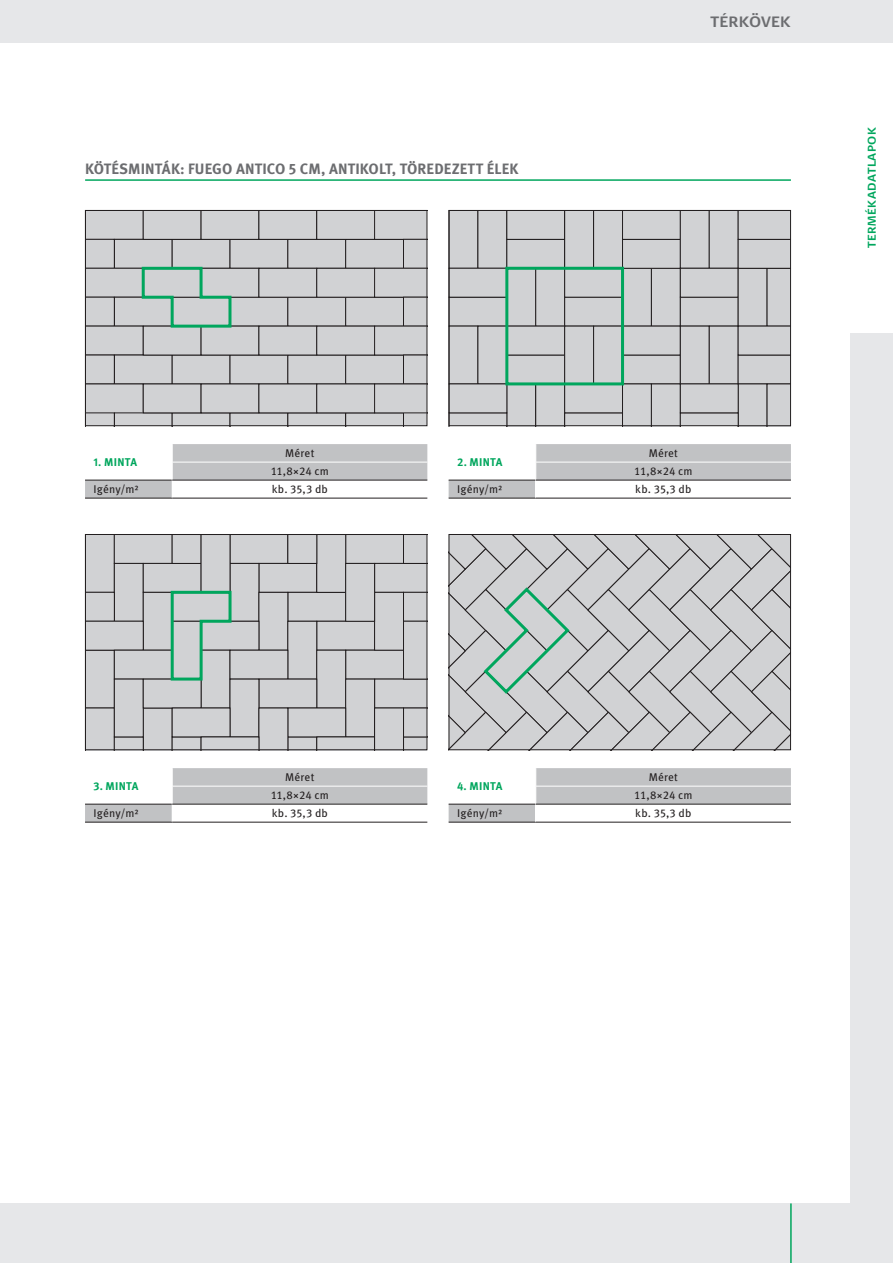
<style>
.page{position:relative;width:893px;height:1263px;background:#fff}
.page>*{position:absolute;margin:0;border:0;box-sizing:border-box;transform-origin:0 0}
.t1{font:700 15px "Meta Pro";letter-spacing:.01em;color:#6c6d70}
.t2{font:500 15px "Signa";letter-spacing:.01em;color:#6c6d70}
.t3{font:11.25px/18px "Meta Pro";letter-spacing:.015em;color:#231f20;text-align:center}
.t4{font:700 11.25px "Meta Pro";letter-spacing:.03em;color:#00a65d}
.t5{font:500 11.25px "Signa";letter-spacing:.04em;color:#00a65d}
</style>
<div class="page">
<div style="left:0;top:0;width:893px;height:43px;background:#e6e7e9"></div>
<div style="left:0;top:1203px;width:893px;height:60px;background:#e6e7e9"></div>
<hr style="left:790px;top:1203px;width:2px;height:60px;background:#00a65d">
<div style="left:850px;top:333px;width:43px;height:930px;background:#e6e7e9"></div>
<hr style="left:85px;top:179px;width:706px;height:2px;background:#00a65d">
<hr style="left:85px;top:498px;width:87px;height:1px;background:#231f20">
<svg style="left:85px;top:444px;width:342px;height:54px"></svg>
<hr style="left:172px;top:480px;width:255px;height:1px;background:#231f20">
<hr style="left:172px;top:498px;width:255px;height:1px;background:#231f20">
<hr style="left:85px;top:822px;width:87px;height:1px;background:#231f20">
<svg style="left:85px;top:768px;width:342px;height:54px"></svg>
<hr style="left:172px;top:804px;width:255px;height:1px;background:#231f20">
<hr style="left:172px;top:822px;width:255px;height:1px;background:#231f20">
<hr style="left:449px;top:498px;width:87px;height:1px;background:#231f20">
<svg style="left:449px;top:444px;width:342px;height:54px"></svg>
<hr style="left:536px;top:480px;width:255px;height:1px;background:#231f20">
<hr style="left:536px;top:498px;width:255px;height:1px;background:#231f20">
<hr style="left:449px;top:822px;width:87px;height:1px;background:#231f20">
<svg style="left:449px;top:768px;width:342px;height:54px"></svg>
<hr style="left:536px;top:804px;width:255px;height:1px;background:#231f20">
<hr style="left:536px;top:822px;width:255px;height:1px;background:#231f20">
<svg style="left:85px;top:210px;width:342px;height:216px;background:#bbbebf"></svg>
<svg style="left:449px;top:210px;width:342px;height:216px;background:#b9bbbc"></svg>
<svg style="left:85px;top:534px;width:342px;height:216px;background:#bcbebf"></svg>
<svg style="left:449px;top:534px;width:342px;height:216px;background:#bfc2c3"></svg>
<h1 class="t1" style="left:85px;top:157px;width:435px">KÖTÉSMINTÁK: FUEGO ANTICO 5 CM, ANTIKOLT, TÖREDEZETT ÉLEK</h1>
<h1 class="t2" style="left:710px;top:11px;width:82px">TÉRKÖVEK</h1>
<p class="t5" style="left:864px;top:248px;width:123px;rotate:-90deg">TERMÉKADATLAPOK</p>
<p class="t4" style="left:94px;top:454px;width:45px">1. MINTA</p>
<p class="t3" style="left:271px;top:444px;width:60px">Méret<br>11,8×24 cm</p>
<p class="t3" style="left:94px;top:480px;width:47px">Igény/m2</p>
<p class="t3" style="left:272px;top:480px;width:58px">kb. 35,3 db</p>
<p class="t4" style="left:457px;top:454px;width:47px">2. MINTA</p>
<p class="t3" style="left:634px;top:444px;width:60px">Méret<br>11,8×24 cm</p>
<p class="t3" style="left:457px;top:480px;width:47px">Igény/m2</p>
<p class="t3" style="left:635px;top:480px;width:58px">kb. 35,3 db</p>
<p class="t4" style="left:94px;top:778px;width:46px">3. MINTA</p>
<p class="t3" style="left:271px;top:768px;width:60px">Méret<br>11,8×24 cm</p>
<p class="t3" style="left:94px;top:804px;width:47px">Igény/m2</p>
<p class="t3" style="left:272px;top:804px;width:58px">kb. 35,3 db</p>
<p class="t4" style="left:457px;top:778px;width:47px">4. MINTA</p>
<p class="t3" style="left:634px;top:768px;width:60px">Méret<br>11,8×24 cm</p>
<p class="t3" style="left:457px;top:804px;width:47px">Igény/m2</p>
<p class="t3" style="left:635px;top:804px;width:58px">kb. 35,3 db</p>
</div>
